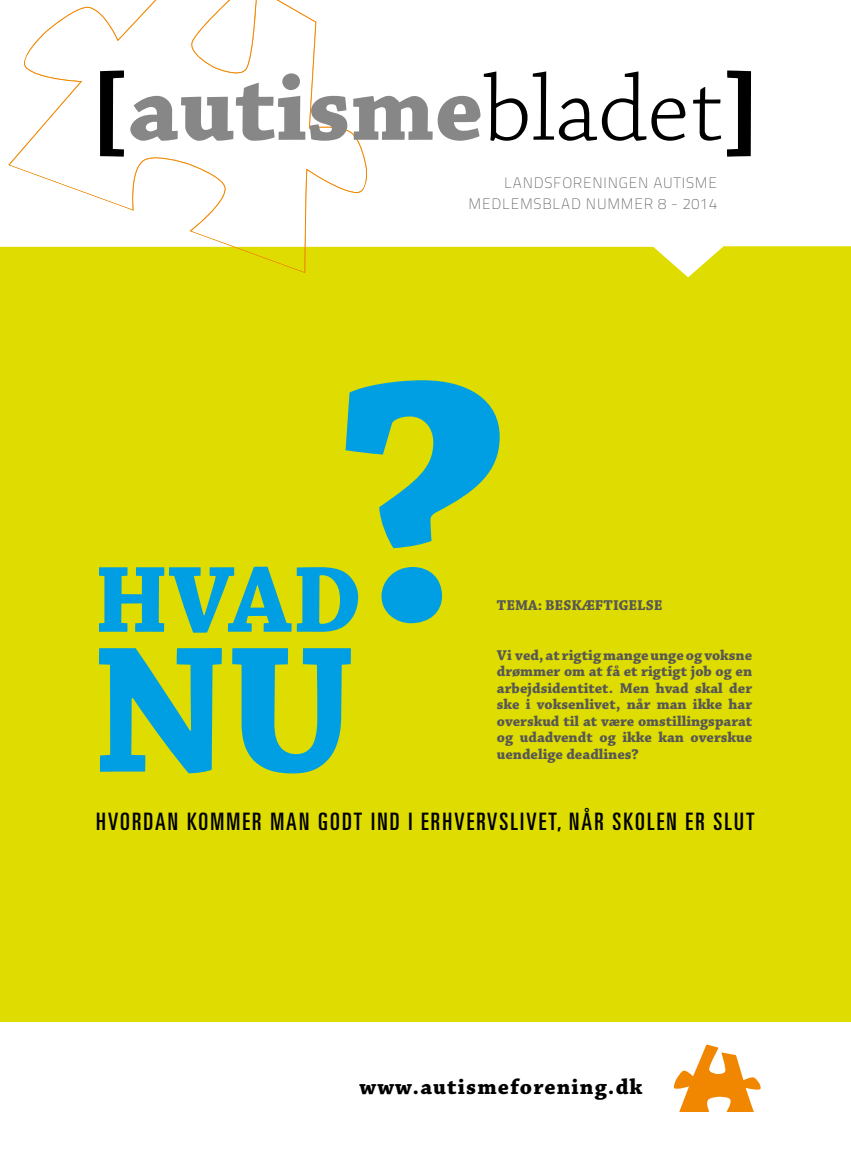
<style>
.page{position:relative;width:851px;height:1149px;background:#fff}
.page>*{position:absolute;margin:0;border:0;box-sizing:border-box;transform-origin:0 0}
.t1{font:700 362.4px "Chaparral Pro";color:#009fe3}
.t2{font:700 189.6px "Chaparral Pro";color:#009fe3}
.t3{font:700 99px "Chaparral Pro";color:#009fe3}
.t4{font:700 97.5px "Chaparral Pro";color:#878787}
.t5{font:ultra-condensed 24px "Univers";letter-spacing:.09em;color:#000}
.t6{font:700 22.5px "Chaparral Pro";letter-spacing:.05em;color:#000}
.t7{font:700 15px/16.5px "Chaparral Pro";color:#575756;text-align:justify}
.t8{font:100 15px/21px "Titillium Text 22 L";letter-spacing:.05em;color:#575756;text-align:right}
.s1{color:#000}
.s2{font-weight:300;color:#000}
</style>
<div class="page">
<div style="left:0;top:235px;width:850px;height:786px;background:#dedc00"></div>
<svg style="left:0;top:235px;width:850px;height:42px"></svg>
<svg style="left:9px;top:0;width:360px;height:273px"></svg>
<svg style="left:673px;top:1044px;width:88px;height:68px"></svg>
<h3 class="t4" style="left:88px;top:51px;width:675px"><span class="s1">[</span>autisme<span class="s2">bladet</span><span class="s1">]</span></h3>
<p class="t8" style="left:468px;top:171px;width:250px">LANDSFORENINGEN AUTISME<br>MEDLEMSBLAD NUMMER 8 - 2014</p>
<h1 class="t1" style="left:334px;top:291px;width:179px">?</h1>
<h2 class="t2" style="left:92px;top:599px;width:264px">NU</h2>
<h3 class="t5" style="left:96px;top:807px;width:659px">HVORDAN KOMMER MAN GODT IND I ERHVERVSLIVET, NÅR SKOLEN ER SLUT</h3>
<h3 class="t3" style="left:94px;top:542px;width:270px">HVAD</h3>
<p class="t7" style="left:497px;top:597px;width:167px">TEMA: BESKÆFTIGELSE</p>
<p class="t7" style="left:497px;top:647px;width:257px">Vi ved, at rigtig mange unge og voksne drømmer om at få et rigtigt job og en arbejdsidentitet. Men hvad skal der ske i voksenlivet, når man ikke har overskud til at være omstillingsparat og udadvendt og ikke kan overskue uendelige deadlines?</p>
<h3 class="t6" style="left:359px;top:1073px;width:284px">www.autismeforening.dk</h3>
</div>
